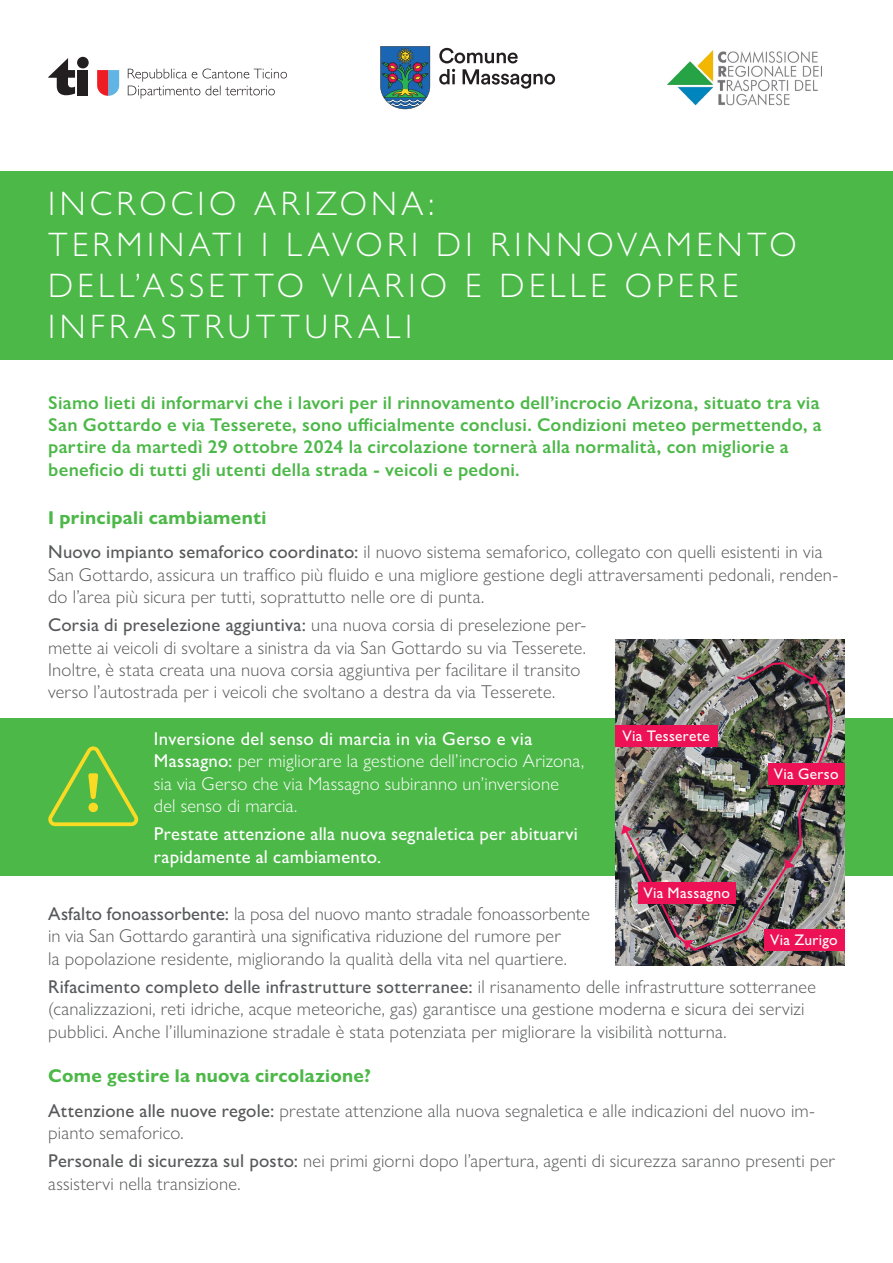
<style>
.page{position:relative;width:893px;height:1263px;background:#fff}
.page>*{position:absolute;margin:0;border:0;box-sizing:border-box;transform-origin:0 0}
.t1{font:300 34.05px/40.8px "Gill Sans Nova";letter-spacing:.13em;color:#fff}
.t2{font:300 18.6px/22.4px "Gill Sans Nova";letter-spacing:.01em;color:#57585a}
.t3{font:600 18.6px/22.4px "Gill Sans Nova";letter-spacing:.015em;color:#4cb848}
.t4{font:300 18.6px/22.4px "Gill Sans Nova";letter-spacing:.01em;color:#fff}
.t5{font:500 18.6px/22.4px "Gill Sans Nova";letter-spacing:.015em;color:#fff}
.t6{font:500 15.45px "Gill Sans Nova";letter-spacing:.02em;color:#fff}
.s1{font-weight:700;color:#4cb848}
.s2{font-weight:500}
</style>
<div class="page">
<svg style="left:439px;top:69px;width:116px;height:20px"></svg>
<svg style="left:439px;top:48px;width:79px;height:15px"></svg>
<svg style="left:380px;top:46px;width:50px;height:63px;background:#4a738b"></svg>
<svg style="left:48px;top:58px;width:27px;height:38px"></svg>
<svg style="left:97px;top:70px;width:22px;height:26px"></svg>
<div style="left:77px;top:57px;width:12px;height:11px;background:#231f20;border-radius:50%"></div>
<div style="left:78px;top:70px;width:10px;height:25px;background:#231f20"></div>
<svg style="left:128px;top:69px;width:159px;height:30px"></svg>
<div style="left:0;top:171px;width:893px;height:189px;background:#4cb848"></div>
<div style="left:0;top:718px;width:893px;height:158px;background:#4cb848"></div>
<img style="left:668px;top:50px;width:151px;height:55px">
<svg style="left:48px;top:746px;width:91px;height:80px"></svg>
<img style="left:615px;top:640px;width:229px;height:325px">
<img style="left:621px;top:661px;width:212px;height:291px">
<svg style="left:809px;top:674px;width:10px;height:11px"></svg>
<svg style="left:785px;top:859px;width:10px;height:10px"></svg>
<svg style="left:683px;top:940px;width:10px;height:10px"></svg>
<svg style="left:621px;top:825px;width:11px;height:10px"></svg>
<div style="left:615px;top:725px;width:102px;height:21px;background:#ed1255"></div>
<div style="left:768px;top:764px;width:76px;height:21px;background:#ed1255"></div>
<div style="left:638px;top:882px;width:98px;height:21px;background:#ed1255"></div>
<div style="left:764px;top:929px;width:80px;height:21px;background:#ed1255"></div>
<h1 class="t1" style="left:48px;top:183px;width:750px">INCROCIO ARIZONA:<br>TERMINATI I LAVORI DI RINNOVAMENTO<br>DELL’ASSETTO VIARIO E DELLE OPERE<br>INFRASTRUTTURALI</h1>
<p class="t3" style="left:48px;top:391px;width:775px">Siamo lieti di informarvi che i lavori per il rinnovamento dell’incrocio Arizona, situato tra via San Gottardo e via Tesserete, sono ufficialmente conclusi. Condizioni meteo permettendo, a partire da martedì 29 ottobre 2024 la circolazione tornerà alla normalità, con migliorie a beneficio di tutti gli utenti della strada - veicoli e pedoni.</p>
<p class="t2" style="left:48px;top:500px;width:776px;line-height:34.3px"><span class="s1">I principali cambiamenti<br></span><span class="s2">Nuovo impianto semaforico coordinato:</span> il nuovo sistema semaforico, collegato con quelli esistenti in via</p>
<p class="t2" style="left:48px;top:563px;width:792px">San Gottardo, assicura un traffico più fluido e una migliore gestione degli attraversamenti pedonali, renden&shy;do l’area più sicura per tutti, soprattutto nelle ore di punta.</p>
<p class="t2" style="left:48px;top:614px;width:540px"><span class="s2">Corsia di preselezione aggiuntiva:</span> una nuova corsia di preselezione per&shy;mette ai veicoli di svoltare a sinistra da via San Gottardo su via Tesserete.<br>Inoltre, è stata creata una nuova corsia aggiuntiva per facilitare il transito verso l’autostrada per i veicoli che svoltano a destra da via Tesserete.</p>
<p class="t4" style="left:154px;top:727px;width:432px"><span class="s2">Inversione del senso di marcia in via Gerso e via Massagno:</span> per migliorare la gestione dell’incrocio Arizona, sia via Gerso che via Massagno subiranno un’inversione del senso di marcia.</p>
<p class="t5" style="left:154px;top:823px;width:426px">Prestate attenzione alla nuova segnaletica per abituarvi rapidamente al cambiamento.</p>
<p class="t6" style="left:623px;top:726px;width:89px">Via Tesserete</p>
<p class="t6" style="left:643px;top:883px;width:88px">Via Massagno</p>
<p class="t6" style="left:774px;top:764px;width:66px">Via Gerso</p>
<p class="t2" style="left:48px;top:902px;width:543px"><span class="s2">Asfalto fonoassorbente:</span> la posa del nuovo manto stradale fonoassorbente in via San Gottardo garantirà una significativa riduzione del rumore per<br>la popolazione residente, migliorando la qualità della vita nel quartiere.</p>
<p class="t2" style="left:48px;top:975px;width:769px"><span class="s2">Rifacimento completo delle infrastrutture sotterranee:</span> il risanamento delle infrastrutture sotterranee (canalizzazioni, reti idriche, acque meteoriche, gas) garantisce una gestione moderna e sicura dei servizi pubblici. Anche l’illuminazione stradale è stata potenziata per migliorare la visibilità notturna.</p>
<p class="t2" style="left:48px;top:1058px;width:768px;line-height:34.3px"><span class="s1">Come gestire la nuova circolazione?<br></span><span class="s2">Attenzione alle nuove regole:</span> prestate attenzione alla nuova segnaletica e alle indicazioni del nuovo im-</p>
<p class="t2" style="left:48px;top:1118px;width:788px;line-height:28.3px">pianto semaforico.<br><span class="s2">Personale di sicurezza sul posto:</span> nei primi giorni dopo l’apertura, agenti di sicurezza saranno presenti per</p>
<p class="t2" style="left:48px;top:1172px;width:194px">assistervi nella transizione.</p>
<p class="t6" style="left:770px;top:930px;width:69px">Via Zurigo</p>
</div>
